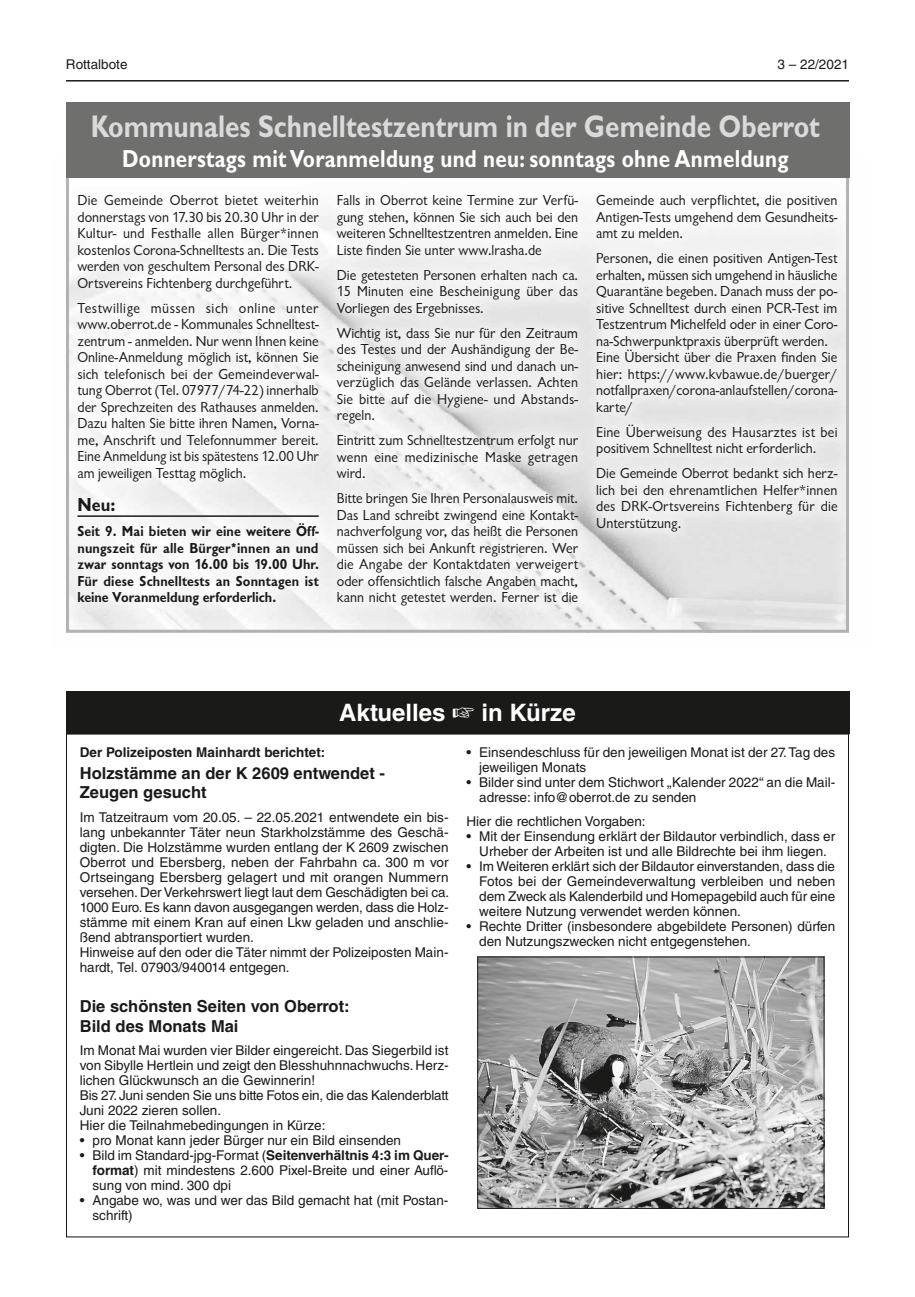
<style>
.page{position:relative;width:915px;height:1297px;background:#fff}
.page>*{position:absolute;margin:0;border:0;box-sizing:border-box;transform-origin:0 0}
.t1{font:700 31.5px "Gill Sans";color:#d9dada;scale:.83 1}
.t2{font:700 24.75px "Gill Sans";letter-spacing:.015em;color:#fff;scale:.83 1}
.t3{font:700 24px "Helvetica LT Std";color:#fff}
.t4{font:700 19.5px "Giltus T";color:#1a1a18;scale:.95 1}
.t5{font:700 16.5px/19.5px "Helvetica LT Std";color:#1a1a18}
.t6{font:15px/16.5px "Giltus T";color:#1a1a18;text-align:justify;scale:.95 1}
.t7{font:700 15px/16.5px "Giltus T";color:#1a1a18;text-align:justify;scale:.95 1}
.t8{font:13.5px/15px "Helvetica LT Std";color:#1a1a18}
.t9{font:700 13.5px "Helvetica LT Std";color:#1a1a18}
.s1{font-weight:700}
</style>
<div class="page">
<hr style="left:66px;top:80px;width:782px;height:2px;background:#1a1a18">
<img style="left:101px;top:215px;width:713px;height:414px">
<hr style="left:77px;top:515px;width:242px;height:2px;background:#1a1a18">
<div style="left:66px;top:174px;width:782px;height:459px;border:3px solid #b1b2b2"></div>
<div style="left:66px;top:102px;width:782px;height:75px;background:#6f6f6e"></div>
<div style="left:66px;top:691px;width:782px;height:42px;background:#1a1a18"></div>
<img style="left:479px;top:959px;width:343px;height:248px">
<div style="left:477px;top:957px;width:347px;height:252px;border:1px solid #1a1a18"></div>
<p class="t8" style="left:66px;top:57px;width:63px">Rottalbote</p>
<p class="t8" style="left:777px;top:57px;width:73px">3 – 22/2021</p>
<h1 class="t1" style="left:91px;top:108px;width:879px">Kommunales Schnelltestzentrum in der Gemeinde Oberrot</h1>
<h2 class="t2" style="left:122px;top:144px;width:804px">Donnerstags mit Voranmeldung und neu: sonntags ohne Anmeldung</h2>
<p class="t6" style="left:77px;top:192px;width:255px">Die Gemeinde Oberrot bietet weiterhin donnerstags von 17.30 bis 20.30 Uhr in der Kultur- und Festhalle allen Bürger*innen kostenlos Corona-Schnelltests an. Die Tests werden von geschultem Personal des DRK-Ortsvereins Fichtenberg durchgeführt.</p>
<p class="t6" style="left:77px;top:299px;width:256px">Testwillige müssen sich online unter www.oberrot.de - Kommunales Schnelltest&shy;zentrum - anmelden. Nur wenn Ihnen keine Online-Anmeldung möglich ist, können Sie sich telefonisch bei der Gemeindeverwal&shy;tung Oberrot (Tel. 07977/74-22) innerhalb der Sprechzeiten des Rathauses anmelden.<br>Dazu halten Sie bitte ihren Namen, Vorna&shy;me, Anschrift und Telefonnummer bereit.<br>Eine Anmeldung ist bis spätestens 12.00 Uhr am jeweiligen Testtag möglich.</p>
<h3 class="t4" style="left:77px;top:493px;width:41px">Neu:</h3>
<p class="t7" style="left:77px;top:523px;width:255px">Seit 9. Mai bieten wir eine weitere Öff&shy;nungszeit für alle Bürger*innen an und zwar sonntags von 16.00 bis 19.00 Uhr.<br>Für diese Schnelltests an Sonntagen ist keine Voranmeldung erforderlich.</p>
<p class="t6" style="left:337px;top:192px;width:255px">Falls in Oberrot keine Termine zur Verfü&shy;gung stehen, können Sie sich auch bei den weiteren Schnelltestzentren anmelden. Eine Liste finden Sie unter www.lrasha.de</p>
<p class="t6" style="left:337px;top:266px;width:255px">Die getesteten Personen erhalten nach ca.<br>15 Minuten eine Bescheinigung über das Vorliegen des Ergebnisses.</p>
<p class="t6" style="left:337px;top:324px;width:255px">Wichtig ist, dass Sie nur für den Zeitraum des Testes und der Aushändigung der Be&shy;scheinigung anwesend sind und danach un&shy;verzüglich das Gelände verlassen. Achten Sie bitte auf die Hygiene- und Abstands&shy;regeln.</p>
<p class="t6" style="left:337px;top:432px;width:255px">Eintritt zum Schnelltestzentrum erfolgt nur wenn eine medizinische Maske getragen wird.</p>
<p class="t6" style="left:337px;top:490px;width:255px">Bitte bringen Sie Ihren Personalausweis mit.<br>Das Land schreibt zwingend eine Kontakt&shy;nachverfolgung vor, das heißt die Personen müssen sich bei Ankunft registrieren. Wer die Angabe der Kontaktdaten verweigert oder offensichtlich falsche Angaben macht, kann nicht getestet werden. Ferner ist die</p>
<p class="t6" style="left:596px;top:192px;width:255px">Gemeinde auch verpflichtet, die positiven Antigen-Tests umgehend dem Gesundheits&shy;amt zu melden.</p>
<p class="t6" style="left:596px;top:250px;width:255px;text-align:left">Personen, die einen positiven Antigen-Test erhalten, müssen sich umgehend in häusliche Quarantäne begeben. Danach muss der po&shy;sitive Schnelltest durch einen PCR-Test im Testzentrum Michelfeld oder in einer Coro&shy;na-Schwerpunktpraxis überprüft werden.<br>Eine Übersicht über die Praxen finden Sie hier: https://www.kvbawue.de/buerger/ notfallpraxen/corona-anlaufstellen/corona&shy;karte/</p>
<p class="t6" style="left:596px;top:423px;width:255px">Eine Überweisung des Hausarztes ist bei positivem Schnelltest nicht erforderlich.</p>
<p class="t6" style="left:596px;top:465px;width:255px">Die Gemeinde Oberrot bedankt sich herz&shy;lich bei den ehrenamtlichen Helfer*innen des DRK-Ortsvereins Fichtenberg für die Unterstützung.</p>
<h3 class="t3" style="left:339px;top:698px;width:238px">Aktuelles ☞ in Kürze</h3>
<p class="t9" style="left:80px;top:744px;width:247px">Der Polizeiposten Mainhardt berichtet:</p>
<p class="t5" style="left:80px;top:763px;width:307px">Holzstämme an der K 2609 entwendet -<br>Zeugen gesucht</p>
<p class="t8" style="left:80px;top:809px;width:371px">Im Tatzeitraum vom 20.05. – 22.05.2021 entwendete ein bis&shy;lang unbekannter Täter neun Starkholzstämme des Geschä&shy;digten. Die Holzstämme wurden entlang der K 2609 zwischen Oberrot und Ebersberg, neben der Fahrbahn ca. 300 m vor Ortseingang Ebersberg gelagert und mit orangen Nummern versehen. Der Verkehrswert liegt laut dem Geschädigten bei ca.<br>1000 Euro. Es kann davon ausgegangen werden, dass die Holz&shy;stämme mit einem Kran auf einen Lkw geladen und anschlie&shy;ßend abtransportiert wurden.<br>Hinweise auf den oder die Täter nimmt der Polizeiposten Main&shy;hardt, Tel. 07903/940014 entgegen.</p>
<p class="t5" style="left:80px;top:997px;width:271px">Die schönsten Seiten von Oberrot:<br>Bild des Monats Mai</p>
<p class="t8" style="left:80px;top:1043px;width:370px">Im Monat Mai wurden vier Bilder eingereicht. Das Siegerbild ist von Sibylle Hertlein und zeigt den Blesshuhnnachwuchs. Herz&shy;lichen Glückwunsch an die Gewinnerin!<br>Bis 27. Juni senden Sie uns bitte Fotos ein, die das Kalenderblatt Juni 2022 zieren sollen.<br>Hier die Teilnahmebedingungen in Kürze:</p>
<p class="t8" style="left:80px;top:1133px;width:322px">• pro Monat kann jeder Bürger nur ein Bild einsenden</p>
<p class="t8" style="left:92px;top:1148px;width:357px;text-align:justify;text-indent:-13px">• Bild im Standard-jpg-Format (<span class="s1">Seitenverhältnis 4:3 im Quer&shy;format</span>) mit mindestens 2.600 Pixel-Breite und einer Auflö&shy;sung von mind. 300 dpi</p>
<p class="t8" style="left:92px;top:1193px;width:357px;text-indent:-13px">• Angabe wo, was und wer das Bild gemacht hat (mit Postan&shy;schrift)</p>
<p class="t8" style="left:479px;top:745px;width:357px;text-indent:-13px">• Einsendeschluss für den jeweiligen Monat ist der 27. Tag des jeweiligen Monats</p>
<p class="t8" style="left:479px;top:775px;width:357px;text-indent:-13px">• Bilder sind unter dem Stichwort „Kalender 2022“ an die Mail&shy;adresse: info@oberrot.de zu senden</p>
<p class="t8" style="left:466px;top:813px;width:181px">Hier die rechtlichen Vorgaben:</p>
<p class="t8" style="left:466px;top:828px;width:370px;text-align:center">• Mit der Einsendung erklärt der Bildautor verbindlich, dass er<br>Urheber der Arbeiten ist und alle Bildrechte bei ihm liegen.</p>
<p class="t8" style="left:479px;top:858px;width:357px;text-align:justify;text-indent:-13px">• Im Weiteren erklärt sich der Bildautor einverstanden, dass die Fotos bei der Gemeindeverwaltung verbleiben und neben dem Zweck als Kalenderbild und Homepagebild auch für eine weitere Nutzung verwendet werden können.</p>
<p class="t8" style="left:479px;top:918px;width:357px;text-indent:-13px">• Rechte Dritter (insbesondere abgebildete Personen) dürfen den Nutzungszwecken nicht entgegenstehen.</p>
</div>
